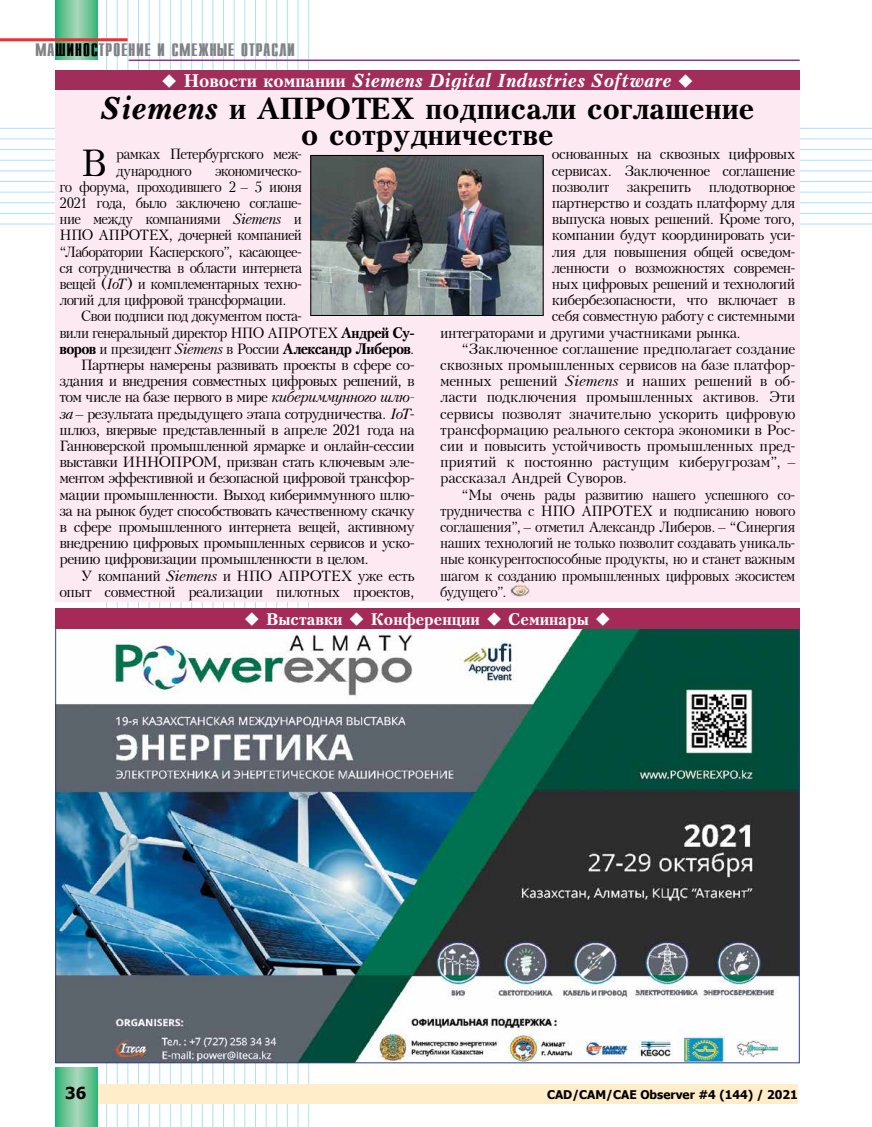
<style>
.page{position:relative;width:872px;height:1127px;background:#fff}
.page>*{position:absolute;margin:0;border:0;box-sizing:border-box;transform-origin:0 0}
.t1{font:38.4px "Peterburg";color:#000;scale:.95 1}
.t2{font:700 30px/25.5px "Peterburg";color:#000;text-align:center}
.t3{font:italic 700 18px "Peterburg";color:#fff;scale:.9 1}
.t4{font:700 16.5px "Peterburg";color:#fff}
.t5{font:700 16.5px "Tahoma";color:#000}
.t6{font:15px "Peterburg";letter-spacing:-.035em;color:#000}
.t7{font:15px/16.2px "Peterburg";letter-spacing:-.035em;color:#000;scale:.95 1}
.t8{font:15px "Peterburg";letter-spacing:-.01em;color:#000}
.t9{font:15px "Peterburg";letter-spacing:-.015em;color:#000}
.t10{font:700 15px "Peterburg";letter-spacing:-.04em;color:#000;scale:.95 1}
.t11{font:15px "Peterburg";letter-spacing:-.055em;color:#000}
.t12{font:15px "Peterburg";letter-spacing:-.06em;color:#000;scale:.95 1}
.t13{font:700 15px "Z Compact";letter-spacing:.03em;color:#808285}
.t14{font:700 12px "Tahoma";color:#000}
.s1{color:#000}
.s2{font-style:normal}
.s3{font-style:italic}
.s4{font-family:"Times New Roman"}
.s5{font-weight:700}
.s6{font-weight:400}
.s7{font-weight:400;font-style:italic}
</style>
<div class="page">
<hr style="left:106px;top:0;width:1px;height:1127px;background:#abe1fa">
<hr style="left:117px;top:0;width:1px;height:1127px;background:#abe1fa">
<hr style="left:128px;top:0;width:1px;height:1127px;background:#abe1fa">
<hr style="left:138px;top:0;width:1px;height:1127px;background:#abe1fa">
<hr style="left:149px;top:0;width:1px;height:1127px;background:#abe1fa">
<hr style="left:159px;top:0;width:1px;height:1127px;background:#abe1fa">
<hr style="left:170px;top:0;width:1px;height:1127px;background:#abe1fa">
<hr style="left:181px;top:0;width:1px;height:1127px;background:#abe1fa">
<hr style="left:191px;top:0;width:1px;height:1127px;background:#abe1fa">
<hr style="left:202px;top:0;width:1px;height:1127px;background:#abe1fa">
<hr style="left:213px;top:0;width:1px;height:1127px;background:#abe1fa">
<hr style="left:223px;top:0;width:1px;height:1127px;background:#abe1fa">
<hr style="left:234px;top:0;width:1px;height:1127px;background:#abe1fa">
<hr style="left:244px;top:0;width:1px;height:1127px;background:#abe1fa">
<hr style="left:255px;top:0;width:1px;height:1127px;background:#abe1fa">
<hr style="left:266px;top:0;width:1px;height:1127px;background:#abe1fa">
<hr style="left:276px;top:0;width:1px;height:1127px;background:#abe1fa">
<hr style="left:287px;top:0;width:1px;height:1127px;background:#abe1fa">
<hr style="left:298px;top:0;width:1px;height:1127px;background:#abe1fa">
<hr style="left:308px;top:0;width:1px;height:1127px;background:#abe1fa">
<hr style="left:0;top:128px;width:872px;height:1px;background:#abe1fa">
<hr style="left:0;top:139px;width:872px;height:1px;background:#abe1fa">
<hr style="left:0;top:149px;width:872px;height:1px;background:#abe1fa">
<hr style="left:0;top:160px;width:872px;height:1px;background:#abe1fa">
<hr style="left:0;top:171px;width:872px;height:1px;background:#abe1fa">
<hr style="left:0;top:181px;width:872px;height:1px;background:#abe1fa">
<hr style="left:0;top:192px;width:872px;height:1px;background:#abe1fa">
<hr style="left:0;top:202px;width:872px;height:1px;background:#abe1fa">
<hr style="left:0;top:213px;width:872px;height:1px;background:#abe1fa">
<hr style="left:0;top:224px;width:872px;height:1px;background:#abe1fa">
<div style="left:55px;top:1084px;width:743px;height:20px;background:#ffecc8"></div>
<svg style="left:55px;top:1068px;width:43px;height:59px;background:#6cc597"></svg>
<hr style="left:129px;top:60px;width:670px;height:1px;background:#883694">
<svg style="left:55px;top:0;width:43px;height:60px;background:#6dc497"></svg>
<hr style="left:0;top:38px;width:128px;height:3px;background:#ee2e32">
<div style="left:55px;top:89px;width:744px;height:513px;background:#fde9f1"></div>
<img style="left:511px;top:585px;width:19px;height:12px">
<img style="left:312px;top:157px;width:229px;height:157px">
<div style="left:310px;top:155px;width:233px;height:161px;border:1px solid #000"></div>
<div style="left:55px;top:70px;width:744px;height:19px;background:#a12d5a"></div>
<img style="left:57px;top:629px;width:740px;height:432px">
<div style="left:55px;top:608px;width:744px;height:21px;background:#a52a57"></div>
<p class="t13" style="left:35px;top:39px;width:261px">МА<span class="s1">ШИНОС</span>ТРОЕНИЕ И СМЕЖНЫЕ ОТРАСЛИ</p>
<p class="t3" style="left:161px;top:69px;width:593px">◆ <span class="s2">Новости компании</span> Siemens Digital Industries Software ◆</p>
<h2 class="t2" style="left:101px;top:96px;width:655px"><span class="s3">Siemens</span> и АПРОТЕХ подписали соглашение о сотрудничестве</h2>
<h1 class="t1" style="left:81px;top:141px;width:29px">В</h1>
<p class="t7" style="left:116px;top:146px;width:197px">рамках Петербургского меж&shy;дународного</p>
<p class="t6" style="left:552px;top:146px;width:245px">основанных на сквозных цифровых</p>
<p class="t6" style="left:552px;top:162px;width:245px">сервисах. Заключенное соглашение</p>
<p class="t6" style="left:552px;top:178px;width:245px">позволит закрепить плодотворное</p>
<p class="t6" style="left:552px;top:195px;width:245px">партнерство и создать платформу для</p>
<p class="t6" style="left:552px;top:211px;width:245px">выпуска новых решений. Кроме того,</p>
<p class="t6" style="left:552px;top:227px;width:245px">компании будут координировать уси-</p>
<p class="t6" style="left:552px;top:243px;width:245px">лия для повышения общей осведом-</p>
<p class="t6" style="left:552px;top:259px;width:245px">ленности о возможностях современ-</p>
<p class="t6" style="left:552px;top:276px;width:245px">ных цифровых решений и технологий</p>
<p class="t6" style="left:552px;top:292px;width:245px">кибербезопасности, что включает в</p>
<p class="t6" style="left:552px;top:308px;width:245px">себя совместную работу с системными</p>
<p class="t6" style="left:440px;top:324px;width:302px">интеграторами и другими участниками рынка.</p>
<p class="t9" style="left:461px;top:340px;width:335px">“Заключенное соглашение предполагает создание</p>
<p class="t9" style="left:440px;top:357px;width:357px">сквозных промышленных сервисов на базе платфор-</p>
<p class="t8" style="left:440px;top:373px;width:357px">менных решений <span class="s3">Siemens</span> и наших решений в об-</p>
<p class="t8" style="left:440px;top:389px;width:357px">ласти подключения промышленных активов. Эти</p>
<p class="t6" style="left:440px;top:405px;width:357px">сервисы позволят значительно ускорить цифровую</p>
<p class="t9" style="left:440px;top:421px;width:357px">трансформацию реального сектора экономики в Рос-</p>
<p class="t8" style="left:440px;top:438px;width:357px">сии и повысить устойчивость промышленных пред-</p>
<p class="t8" style="left:440px;top:454px;width:357px">приятий к постоянно растущим киберугрозам”, <span class="s4">–</span></p>
<p class="t9" style="left:440px;top:470px;width:189px">рассказал Андрей Суворов.</p>
<p class="t7" style="left:461px;top:487px;width:353px">“Мы очень рады развитию нашего успешного со-</p>
<p class="t7" style="left:440px;top:503px;width:375px">трудничества с НПО АПРОТЕХ и подписанию нового</p>
<p class="t7" style="left:440px;top:519px;width:375px">соглашения”, <span class="s4">–</span> отметил Александр Либеров. <span class="s4">–</span> “Синергия</p>
<p class="t7" style="left:440px;top:535px;width:375px">наших технологий не только позволит создавать уникаль-</p>
<p class="t7" style="left:440px;top:551px;width:375px">ные конкурентоспособные продукты, но и станет важным</p>
<p class="t7" style="left:440px;top:568px;width:375px">шагом к созданию промышленных цифровых экосистем</p>
<p class="t7" style="left:440px;top:584px;width:72px">будущего”.</p>
<p class="t7" style="left:60px;top:163px;width:257px;text-align:justify;text-indent:156px">экономическо&shy;го форума, проходившего 2 <span class="s4">–</span> 5 июня 2021 года, было заключено соглаше&shy;ние между компаниями <span class="s3">Siemens</span> и НПО АПРОТЕХ, дочерней компанией “Лаборатории Касперского”, касающее&shy;ся сотрудничества в области интернета вещей (<span class="s3">IoT</span>) и комплементарных техно&shy;логий для цифровой трансформации.</p>
<p class="t12" style="left:81px;top:308px;width:234px">Свои подписи под документом поста-</p>
<p class="t7" style="left:60px;top:325px;width:375px">вили генеральный директор НПО АПРОТЕХ <span class="s5">Андрей Су-</span></p>
<p class="t10" style="left:60px;top:340px;width:375px">воров <span class="s6">и президент</span> <span class="s7">Siemens</span> <span class="s6">в России</span> Александр Либеров<span class="s6">.</span></p>
<p class="t6" style="left:81px;top:357px;width:335px">Партнеры намерены развивать проекты в сфере со-</p>
<p class="t6" style="left:60px;top:373px;width:357px">здания и внедрения совместных цифровых решений, в</p>
<p class="t6" style="left:60px;top:389px;width:357px">том числе на базе первого в мире <span class="s3">кибериммунного шлю-</span></p>
<p class="t6" style="left:60px;top:405px;width:357px"><span class="s3">за</span> <span class="s4">–</span> результата предыдущего этапа сотрудничества. <span class="s3">IoT</span>-</p>
<p class="t6" style="left:60px;top:421px;width:357px">шлюз, впервые представленный в апреле 2021 года на</p>
<p class="t6" style="left:60px;top:438px;width:357px">Ганноверской промышленной ярмарке и онлайн-сессии</p>
<p class="t6" style="left:60px;top:454px;width:357px">выставки ИННОПРОМ, призван стать ключевым эле-</p>
<p class="t6" style="left:60px;top:470px;width:357px">ментом эффективной и безопасной цифровой трансфор-</p>
<p class="t6" style="left:60px;top:486px;width:357px">мации промышленности. Выход кибериммунного шлю-</p>
<p class="t6" style="left:60px;top:502px;width:357px">за на рынок будет способствовать качественному скачку</p>
<p class="t6" style="left:60px;top:519px;width:357px">в сфере промышленного интернета вещей, активному</p>
<p class="t11" style="left:60px;top:535px;width:357px">внедрению цифровых промышленных сервисов и уско-</p>
<p class="t6" style="left:60px;top:551px;width:311px">рению цифровизации промышленности в целом.</p>
<p class="t6" style="left:81px;top:567px;width:335px">У компаний <span class="s3">Siemens</span> и НПО АПРОТЕХ уже есть</p>
<p class="t6" style="left:60px;top:583px;width:357px">опыт совместной реализации пилотных проектов,</p>
<p class="t4" style="left:244px;top:609px;width:366px">◆ Выставки ◆ Конференции ◆ Семинары ◆</p>
<p class="t5" style="left:65px;top:1081px;width:23px">36</p>
<p class="t14" style="left:547px;top:1086px;width:252px">CAD/CAM/CAE Observer #4 (144) / 2021</p>
</div>
